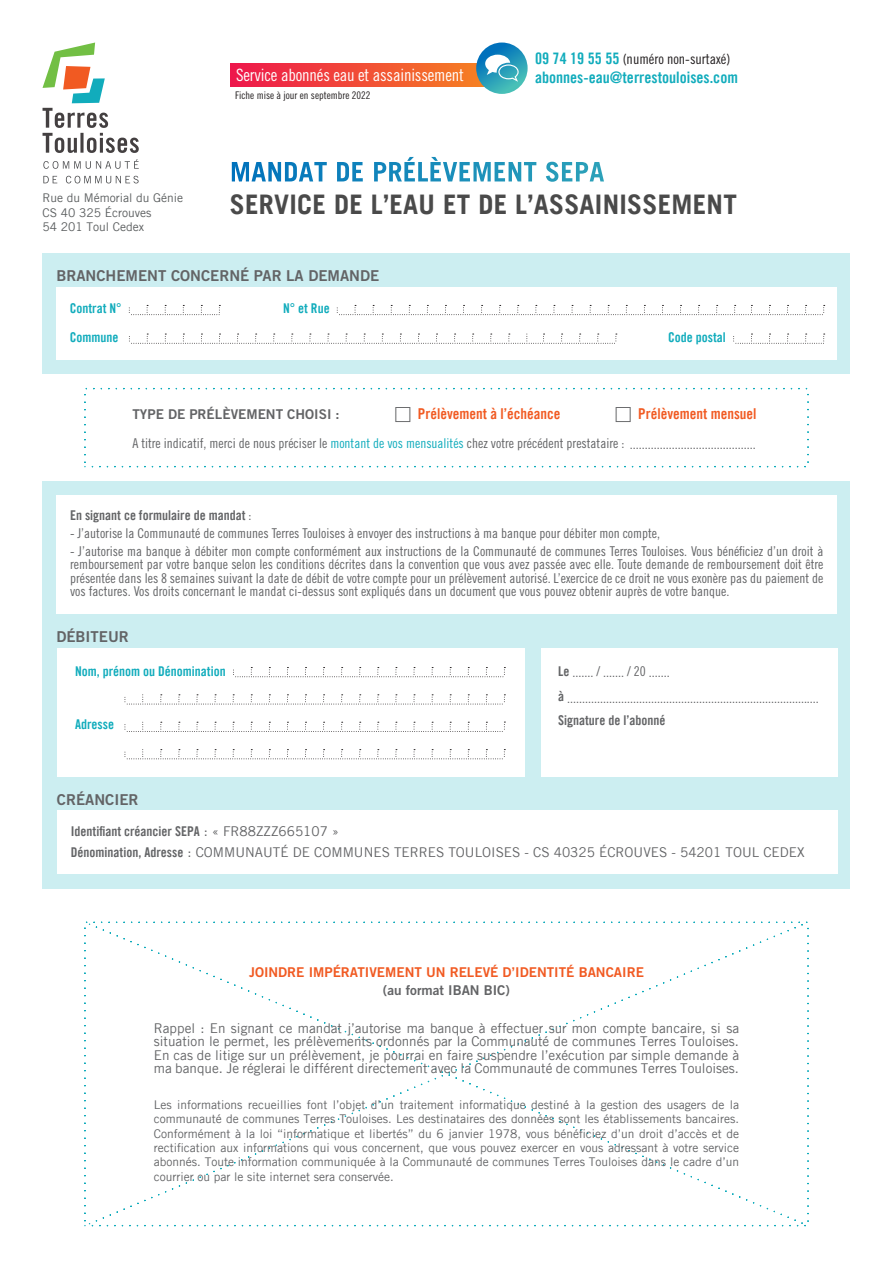
<style>
.page{position:relative;width:893px;height:1263px;background:#fff}
.page>*{position:absolute;margin:0;border:0;box-sizing:border-box;transform-origin:0 0}
.t1{font:700 27px "Trade Gothic LT Std";letter-spacing:.01em;color:#4a4a4a}
.t2{font:16.95px "Trade Gothic LT Std Cn 18";letter-spacing:-.01em;color:#fff}
.t3{font:15.9px "Trade Gothic LT Std Bd Cn 20";color:#11acbc}
.t4{font:15px "Trade Gothic LT Std Bd 2";color:#636466}
.t5{font:15px "Trade Gothic LT Std Bd Cn 20";color:#f15a22}
.t6{font:14.25px "Trade Gothic LT Std Cn 18";color:#231f20}
.t7{font:13.5px/13.5px "Trade Gothic LT Std Cn 18";color:#636466}
.t8{font:13.5px/13.5px "Trade Gothic LT Std";color:#636466;text-align:justify}
.t9{font:13.5px "Trade Gothic LT Std Bd Cn 20";color:#636466}
.t10{font:13.5px "Trade Gothic LT Std Bd Cn 20";color:#11acbc}
.t11{font:13.5px "Trade Gothic LT Std Bd 2";color:#f15a22}
.t12{font:13.5px "Trade Gothic LT Std Bd 2";color:#636466}
.t13{font:12px/14.4px "Trade Gothic LT Std";color:#636466;text-align:justify}
.t14{font:12px/14.4px "Trade Gothic LT Std";color:#5b5e5f}
.t15{font:10.5px "Trade Gothic LT Std Cn 18";color:#231f20}
.s1{font-family:"Trade Gothic LT Std Bd Cn 20";font-size:15.9px;color:#11acbc}
.s2{color:#11acbc}
.s3{font-family:"Trade Gothic LT Std Cn 18"}
.s4{font-family:"Trade Gothic LT Std Bd Cn 20"}
.s5{font-family:"Trade Gothic LT Std"}
</style>
<div class="page">
<svg style="left:88px;top:924px;width:715px;height:299px"></svg>
<div style="left:43px;top:254px;width:807px;height:120px;background:#cceef1"></div>
<div style="left:43px;top:481px;width:807px;height:407px;background:#cceef1"></div>
<div style="left:57px;top:811px;width:781px;height:63px;background:#fff"></div>
<div style="left:56px;top:496px;width:781px;height:118px;background:#fff"></div>
<div style="left:57px;top:648px;width:467px;height:129px;background:#fff"></div>
<div style="left:541px;top:648px;width:296px;height:129px;background:#fff"></div>
<svg style="left:125px;top:722px;width:380px;height:10px"></svg>
<svg style="left:125px;top:694px;width:380px;height:11px"></svg>
<svg style="left:125px;top:749px;width:380px;height:10px"></svg>
<svg style="left:233px;top:667px;width:272px;height:10px"></svg>
<div style="left:56px;top:287px;width:781px;height:73px;background:#fff"></div>
<svg style="left:43px;top:159px;width:96px;height:10px"></svg>
<svg style="left:43px;top:176px;width:14px;height:7px"></svg>
<svg style="left:66px;top:176px;width:73px;height:7px"></svg>
<svg style="left:43px;top:43px;width:96px;height:110px"></svg>
<svg style="left:232px;top:162px;width:95px;height:19px"></svg>
<svg style="left:337px;top:162px;width:26px;height:19px"></svg>
<svg style="left:374px;top:157px;width:162px;height:24px"></svg>
<svg style="left:546px;top:162px;width:58px;height:20px"></svg>
<div style="left:231px;top:64px;width:274px;height:22px;background:linear-gradient(to right,#ee174b,#f6891f)"></div>
<svg style="left:476px;top:43px;width:52px;height:51px"></svg>
<svg style="left:485px;top:55px;width:34px;height:27px"></svg>
<svg style="left:129px;top:305px;width:91px;height:10px"></svg>
<svg style="left:129px;top:334px;width:488px;height:10px"></svg>
<svg style="left:337px;top:305px;width:488px;height:10px"></svg>
<svg style="left:733px;top:334px;width:92px;height:10px"></svg>
<p class="t2" style="left:236px;top:69px;width:229px">Service abonnés eau et assainissement</p>
<p class="t15" style="left:235px;top:91px;width:137px">Fiche mise à jour en septembre 2022</p>
<p class="t6" style="left:535px;top:54px;width:197px"><span class="s1">09 74 19 55 55</span> (numéro non-surtaxé)</p>
<p class="t3" style="left:535px;top:72px;width:204px">abonnes-eau@terrestouloises.com</p>
<p class="t14" style="left:43px;top:192px;width:142px">Rue du Mémorial du Génie<br>CS 40 325 Écrouves<br>54 201 Toul Cedex</p>
<h1 class="t1" style="left:230px;top:194px;width:508px">SERVICE DE L’EAU ET DE L’ASSAINISSEMENT</h1>
<p class="t4" style="left:56px;top:270px;width:324px">BRANCHEMENT CONCERNÉ PAR LA DEMANDE</p>
<p class="t10" style="left:70px;top:303px;width:53px">Contrat N°</p>
<p class="t10" style="left:283px;top:303px;width:48px">N° et Rue</p>
<p class="t10" style="left:70px;top:333px;width:50px">Commune</p>
<p class="t10" style="left:668px;top:333px;width:59px">Code postal</p>
<p class="t12" style="left:132px;top:409px;width:209px">TYPE DE PRÉLÈVEMENT CHOISI :</p>
<p class="t5" style="left:418px;top:408px;width:144px">Prélèvement à l’échéance</p>
<p class="t5" style="left:638px;top:408px;width:120px">Prélèvement mensuel</p>
<p class="t7" style="left:132px;top:438px;width:625px">A titre indicatif, merci de nous préciser le <span class="s2">montant de vos mensualités</span> chez votre précédent prestataire : ..........................................</p>
<p class="t9" style="left:70px;top:510px;width:183px">En signant ce formulaire de mandat <span class="s3">:</span></p>
<p class="t7" style="left:70px;top:528px;width:592px">- J’autorise la Communauté de communes Terres Touloises à envoyer des instructions à ma banque pour débiter mon compte,</p>
<p class="t7" style="left:70px;top:546px;width:755px;text-align:justify">- J’autorise ma banque à débiter mon compte conformément aux instructions de la Communauté de communes Terres Touloises. Vous bénéficiez d’un droit à remboursement par votre banque selon les conditions décrites dans la convention que vous avez passée avec elle. Toute demande de remboursement doit être présentée dans les 8 semaines suivant la date de débit de votre compte pour un prélèvement autorisé. L’exercice de ce droit ne vous exonère pas du paiement de vos factures. Vos droits concernant le mandat ci-dessus sont expliqués dans un document que vous pouvez obtenir auprès de votre banque.</p>
<p class="t4" style="left:56px;top:631px;width:74px">DÉBITEUR</p>
<p class="t10" style="left:75px;top:666px;width:152px">Nom, prénom ou Dénomination</p>
<p class="t10" style="left:75px;top:719px;width:40px">Adresse</p>
<p class="t7" style="left:558px;top:661px;width:262px;line-height:25.5px"><span class="s4">Le</span> ....... / ....... / 20 .......<br><span class="s4">à</span> ....................................................................................</p>
<p class="t9" style="left:558px;top:715px;width:109px">Signature de l’abonné</p>
<p class="t4" style="left:57px;top:794px;width:83px">CRÉANCIER</p>
<p class="t9" style="left:71px;top:826px;width:270px">Identifiant créancier SEPA <span class="s5">: « FR88ZZZ665107 »</span></p>
<p class="t8" style="left:71px;top:847px;width:735px"><span class="s4">Dénomination, Adresse</span> : COMMUNAUTÉ DE COMMUNES TERRES TOULOISES - CS 40325 ÉCROUVES - 54201 TOUL CEDEX</p>
<p class="t11" style="left:249px;top:968px;width:396px">JOINDRE IMPÉRATIVEMENT UN RELEVÉ D’IDENTITÉ BANCAIRE</p>
<p class="t12" style="left:383px;top:986px;width:129px">(au format IBAN BIC)</p>
<p class="t8" style="left:154px;top:1023px;width:587px">Rappel : En signant ce mandat j’autorise ma banque à effectuer sur mon compte bancaire, si sa situation le permet, les prélèvements ordonnés par la Communauté de communes Terres Touloises.<br>En cas de litige sur un prélèvement, je pourrai en faire suspendre l’exécution par simple demande à ma banque. Je réglerai le différent directement avec la Communauté de communes Terres Touloises.</p>
<p class="t13" style="left:154px;top:1099px;width:587px">Les informations recueillies font l’objet d’un traitement informatique destiné à la gestion des usagers de la communauté de communes Terres Touloises. Les destinataires des données sont les établissements bancaires.<br>Conformément à la loi “informatique et libertés” du 6 janvier 1978, vous bénéficiez d’un droit d’accès et de rectification aux informations qui vous concernent, que vous pouvez exercer en vous adressant à votre service abonnés. Toute information communiquée à la Communauté de communes Terres Touloises dans le cadre d’un courrier ou par le site internet sera conservée.</p>
</div>
